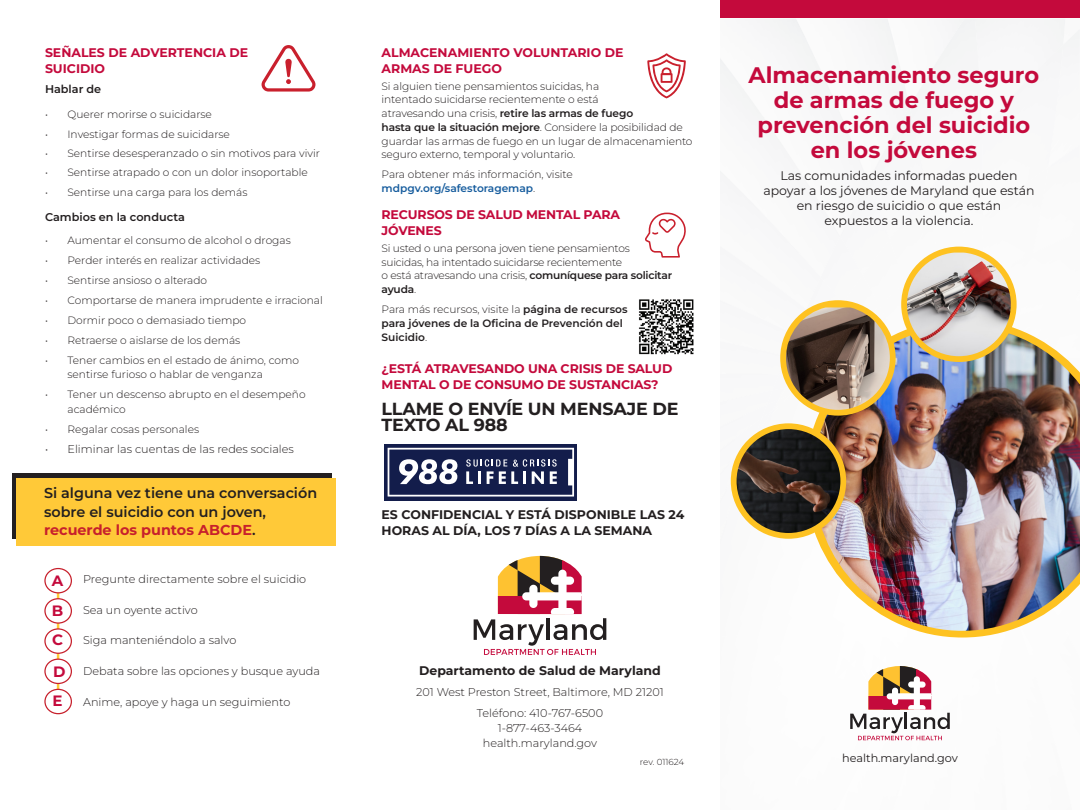
<style>
.page{position:relative;width:1080px;height:810px;background:#fff}
.page>*{position:absolute;margin:0;border:0;box-sizing:border-box;transform-origin:0 0}
.t1{font:700 22.5px/25px "Montserrat";color:#c40a3c;text-align:center}
.t2{font:700 17.5px/16.2px "Montserrat";letter-spacing:-.01em;color:#231f20}
.t3{font:700 15px "Montserrat";color:#c40a3c}
.t4{font:600 14.38px/18.8px "Montserrat";color:#231f20}
.t5{font:700 12.5px/16.2px "Montserrat";letter-spacing:-.01em;color:#c40a3c}
.t6{font:12.5px/15px "Montserrat";color:#231f20;text-align:center}
.t7{font:700 12.5px/16.2px "Montserrat";color:#231f20}
.t8{font:300 11.25px/15px "Montserrat";color:#231f20;text-align:center}
.t9{font:600 11.25px "Montserrat";color:#231f20}
.t10{font:11.25px "Montserrat";color:#231f20}
.t11{font:300 10.62px/13.8px "Montserrat";color:#231f20}
.t12{font:300 10.62px/13.8px "Montserrat";letter-spacing:-.02em;color:#231f20}
.t13{font:600 10.62px/14.4px "Montserrat";color:#231f20}
.t14{font:300 8.75px "Montserrat";color:#231f20}
.s1{font-weight:700;color:#c7202c}
.s2{font-weight:600}
.s3{font-weight:600;color:#175d9e}
.s4{font-weight:300}
</style>
<div class="page">
<div style="left:12px;top:474px;width:320px;height:65px;background:#231f20"></div>
<div style="left:16px;top:478px;width:320px;height:68px;background:#ffc938"></div>
<img style="left:758px;top:117px;width:82px;height:64px">
<img style="left:720px;top:170px;width:10px;height:24px">
<img style="left:729px;top:179px;width:15px;height:15px">
<img style="left:868px;top:106px;width:59px;height:75px">
<img style="left:982px;top:45px;width:81px;height:84px">
<img style="left:937px;top:246px;width:46px;height:6px">
<svg style="left:474px;top:556px;width:132px;height:99px"></svg>
<svg style="left:805px;top:321px;width:212px;height:317px"></svg>
<img style="left:813px;top:329px;width:267px;height:302px">
<div style="left:901px;top:247px;width:116px;height:115px;background:#fec221;border-radius:50%"></div>
<img style="left:907px;top:253px;width:104px;height:103px">
<div style="left:780px;top:300px;width:116px;height:116px;background:#fec221;border-radius:50%"></div>
<img style="left:786px;top:307px;width:104px;height:103px">
<svg style="left:731px;top:423px;width:115px;height:116px;background:#f7be26"></svg>
<img style="left:737px;top:429px;width:103px;height:104px;border-radius:52px">
<div style="left:720px;top:0;width:360px;height:18px;background:#c40a3c"></div>
<svg style="left:850px;top:666px;width:100px;height:74px"></svg>
<svg style="left:385px;top:444px;width:192px;height:57px;background:#1a2450"></svg>
<svg style="left:388px;top:448px;width:186px;height:49px"></svg>
<svg style="left:645px;top:213px;width:41px;height:45px"></svg>
<svg style="left:262px;top:45px;width:54px;height:47px"></svg>
<svg style="left:647px;top:53px;width:39px;height:45px"></svg>
<hr style="left:57px;top:584px;width:2px;height:124px;background:#ffc938">
<div style="left:45px;top:569px;width:26px;height:24px;background:#fff;border-radius:50%"></div>
<div style="left:44px;top:568px;width:28px;height:25px;border:1px solid #c7202c;border-radius:50%"></div>
<div style="left:45px;top:599px;width:26px;height:24px;background:#fff;border-radius:50%"></div>
<div style="left:44px;top:598px;width:28px;height:26px;border:1px solid #c7202c;border-radius:50%"></div>
<div style="left:45px;top:629px;width:26px;height:24px;background:#fff;border-radius:50%"></div>
<div style="left:44px;top:628px;width:28px;height:26px;border:1px solid #c7202c;border-radius:50%"></div>
<div style="left:45px;top:659px;width:26px;height:24px;background:#fff;border-radius:50%"></div>
<div style="left:44px;top:659px;width:28px;height:25px;border:1px solid #c7202c;border-radius:50%"></div>
<div style="left:45px;top:689px;width:26px;height:25px;background:#fff;border-radius:50%"></div>
<div style="left:44px;top:689px;width:28px;height:25px;border:1px solid #c7202c;border-radius:50%"></div>
<img style="left:639px;top:299px;width:55px;height:55px">
<p class="t5" style="left:45px;top:44px;width:205px">SEÑALES DE ADVERTENCIA DE<br>SUICIDIO</p>
<p class="t9" style="left:45px;top:82px;width:58px">Hablar de</p>
<p class="t11" style="left:45px;top:107px;width:169px">• Querer morirse o suicidarse</p>
<p class="t11" style="left:45px;top:127px;width:187px">• Investigar formas de suicidarse</p>
<p class="t11" style="left:45px;top:146px;width:277px">• Sentirse desesperanzado o sin motivos para vivir</p>
<p class="t11" style="left:45px;top:166px;width:264px">• Sentirse atrapado o con un dolor insoportable</p>
<p class="t11" style="left:45px;top:185px;width:204px">• Sentirse una carga para los demás</p>
<p class="t9" style="left:45px;top:210px;width:141px">Cambios en la conducta</p>
<p class="t11" style="left:45px;top:233px;width:247px">• Aumentar el consumo de alcohol o drogas</p>
<p class="t11" style="left:45px;top:253px;width:217px">• Perder interés en realizar actividades</p>
<p class="t11" style="left:45px;top:273px;width:164px">• Sentirse ansioso o alterado</p>
<p class="t11" style="left:45px;top:293px;width:279px">• Comportarse de manera imprudente e irracional</p>
<p class="t11" style="left:45px;top:313px;width:203px">• Dormir poco o demasiado tiempo</p>
<p class="t11" style="left:45px;top:333px;width:197px">• Retraerse o aislarse de los demás</p>
<p class="t11" style="left:68px;top:353px;width:233px;line-height:14.4px;text-indent:-22px">• Tener cambios en el estado de ánimo, como sentirse furioso o hablar de venganza</p>
<p class="t11" style="left:68px;top:387px;width:240px;line-height:14.4px;text-indent:-22px">• Tener un descenso abrupto en el desempeño académico</p>
<p class="t11" style="left:45px;top:422px;width:156px">• Regalar cosas personales</p>
<p class="t8" style="left:45px;top:441px;width:250px">• Eliminar las cuentas de las redes sociales</p>
<p class="t4" style="left:44px;top:483px;width:275px">Si alguna vez tiene una conversación sobre el suicidio con un joven, <span class="s1">recuerde los puntos ABCDE</span>.</p>
<p class="t8" style="left:61px;top:571px;width:247px">• Pregunte directamente sobre el suicidio</p>
<p class="t8" style="left:61px;top:602px;width:139px">• Sea un oyente activo</p>
<p class="t8" style="left:61px;top:632px;width:177px">• Siga manteniéndolo a salvo</p>
<p class="t8" style="left:61px;top:663px;width:261px">• Debata sobre las opciones y busque ayuda</p>
<p class="t8" style="left:61px;top:694px;width:231px">• Anime, apoye y haga un seguimiento</p>
<p class="t3" style="left:52px;top:571px;width:13px">A</p>
<p class="t3" style="left:52px;top:601px;width:13px">B</p>
<p class="t3" style="left:52px;top:630px;width:12px">C</p>
<p class="t3" style="left:53px;top:661px;width:14px">D</p>
<p class="t3" style="left:52px;top:690px;width:12px">E</p>
<p class="t5" style="left:382px;top:44px;width:243px">ALMACENAMIENTO VOLUNTARIO DE<br>ARMAS DE FUEGO</p>
<p class="t11" style="left:382px;top:79px;width:312px">Si alguien tiene pensamientos suicidas, ha<br>intentado suicidarse recientemente o está<br>atravesando una crisis, <span class="s2">retire las armas de fuego<br>hasta que la situación mejore</span>. Considere la posibilidad de guardar las armas de fuego en un lugar de almacenamiento seguro externo, temporal y voluntario.</p>
<p class="t11" style="left:382px;top:167px;width:193px">Para obtener más información, visite <span class="s3">mdpgv.org/safestoragemap</span>.</p>
<p class="t5" style="left:382px;top:206px;width:240px">RECURSOS DE SALUD MENTAL PARA<br>JÓVENES</p>
<p class="t12" style="left:382px;top:241px;width:292px">Si usted o una persona joven tiene pensamientos suicidas, ha intentado suicidarse recientemente<br>o está atravesando una crisis, <span class="s2">comuníquese para solicitar ayuda</span>.</p>
<p class="t13" style="left:382px;top:301px;width:247px"><span class="s4">Para más recursos, visite la</span> página de recursos para jóvenes de la Oficina de Prevención del<br>Suicidio<span class="s4">.</span></p>
<p class="t5" style="left:382px;top:360px;width:292px">¿ESTÁ ATRAVESANDO UNA CRISIS DE SALUD<br>MENTAL O DE CONSUMO DE SUSTANCIAS?</p>
<p class="t2" style="left:382px;top:400px;width:298px">LLAME O ENVÍE UN MENSAJE DE<br>TEXTO AL 988</p>
<p class="t7" style="left:382px;top:506px;width:304px">ES CONFIDENCIAL Y ESTÁ DISPONIBLE LAS 24<br>HORAS AL DÍA, LOS 7 DÍAS A LA SEMANA</p>
<p class="t7" style="left:419px;top:663px;width:243px">Departamento de Salud de Maryland</p>
<p class="t8" style="left:416px;top:684px;width:249px">201 West Preston Street, Baltimore, MD 21201</p>
<p class="t8" style="left:477px;top:705px;width:128px">Teléfono: 410-767-6500<br>1-877-463-3464</p>
<p class="t8" style="left:483px;top:735px;width:116px">health.maryland.gov</p>
<p class="t1" style="left:749px;top:62px;width:292px">Almacenamiento seguro de armas de fuego y prevención del suicidio en los jóvenes</p>
<p class="t6" style="left:763px;top:167px;width:273px">Las comunidades informadas pueden apoyar a los jóvenes de Maryland que están en riesgo de suicidio o que están<br>expuestos a la violencia.</p>
<p class="t14" style="left:640px;top:756px;width:46px">rev. 011624</p>
<p class="t10" style="left:842px;top:750px;width:117px">health.maryland.gov</p>
</div>
